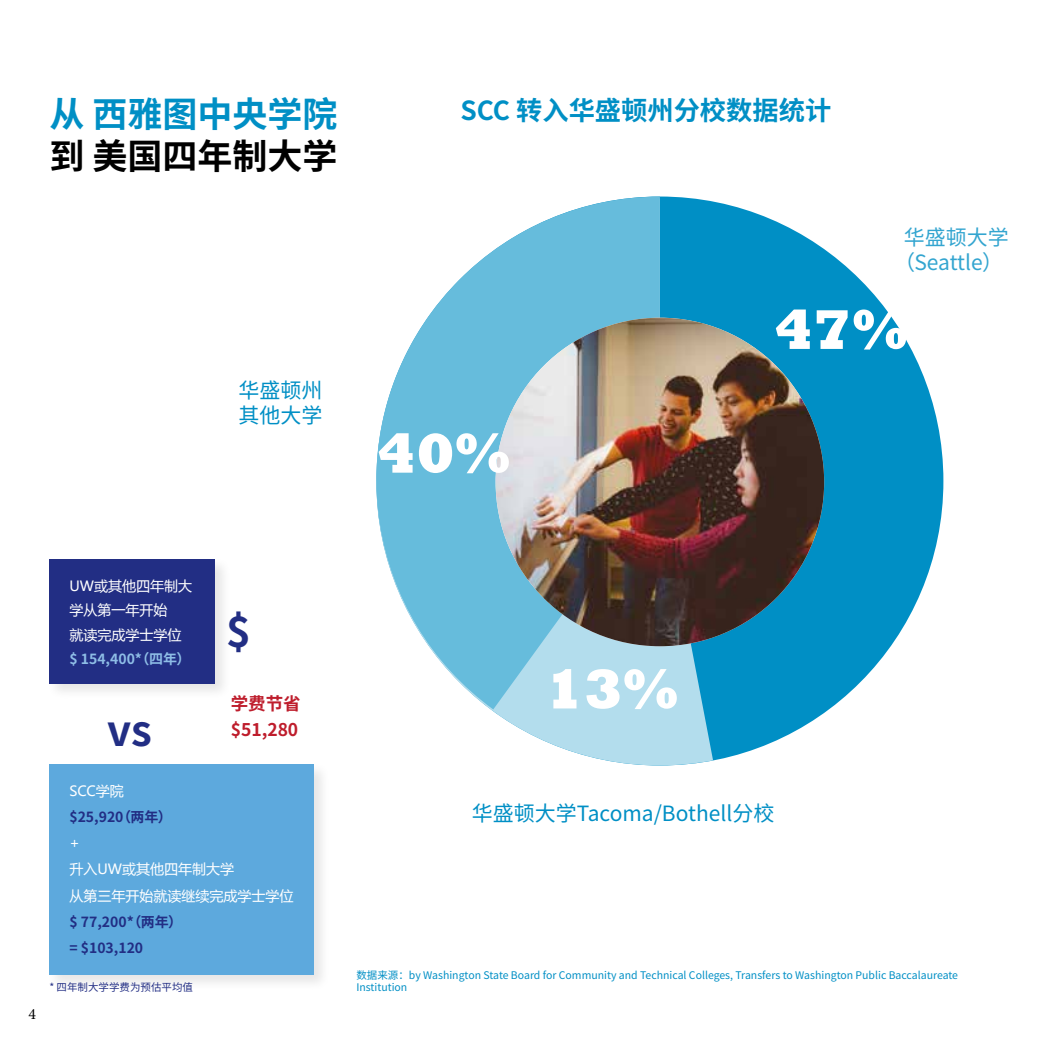
<style>
.page{position:relative;width:1042px;height:1042px;background:#fff}
.page>*{position:absolute;margin:0;border:0;box-sizing:border-box;transform-origin:0 0}
.t1{font:800 56.88px "Rockwell";color:#fff}
.t2{font:700 42px "Noto Sans Hans";color:#222e84}
.t3{font:700 35px "Noto Sans Hans";color:#008fc5}
.t4{font:700 35px "Noto Sans Hans";color:#000}
.t5{font:700 26.25px "Noto Sans Hans";color:#008fc5}
.t6{font:21px/25.2px "Noto Sans Hans";color:#008fc5}
.t7{font:21px/25.2px "Noto Sans Hans";color:#33a5d0;text-align:center}
.t8{font:700 17.5px/26.2px "Noto Sans Hans";color:#be1d2c}
.t9{font:15.75px "Minion Pro";color:#000}
.t10{font:14px/26.2px "Microsoft Ya Hei";color:#fff}
.t11{font:700 14px/26.2px "Noto Sans Hans";color:#222e84}
.t12{font:700 14px "Noto Sans Hans";color:#8ebde6}
.t13{font:10.5px "Noto Sans Hans";color:#008fc5}
.t14{font:10.5px "Noto Sans Hans";color:#222e84}
</style>
<div class="page">
<div style="left:47px;top:762px;width:283px;height:229px;background:#000;opacity:.1"></div>
<div style="left:50px;top:764px;width:264px;height:211px;background:#5da9dd"></div>
<div style="left:47px;top:557px;width:185px;height:143px;background:#000;opacity:.1"></div>
<div style="left:50px;top:559px;width:165px;height:125px;background:#222e84"></div>
<div style="left:376px;top:196px;width:567px;height:569px;background:#008fc5;border-radius:50%"></div>
<svg style="left:490px;top:709px;width:223px;height:56px;fill:#b3dded"></svg>
<svg style="left:376px;top:196px;width:343px;height:513px;fill:#66bcdc"></svg>
<img style="left:495px;top:318px;width:329px;height:328px;border-radius:164px">
<h3 class="t3" style="left:50px;top:95px;width:289px">从 西雅图中央学院</h3>
<h3 class="t4" style="left:50px;top:137px;width:289px">到 美国四年制大学</h3>
<h3 class="t6" style="left:239px;top:378px;width:85px">华盛顿州其他大学</h3>
<h3 class="t5" style="left:460px;top:96px;width:372px">SCC 转入华盛顿州分校数据统计</h3>
<h3 class="t7" style="left:894px;top:225px;width:116px">华盛顿大学（Seattle）</h3>
<h1 class="t1" style="left:377px;top:421px;width:135px">40%</h1>
<h1 class="t1" style="left:774px;top:297px;width:135px">47%</h1>
<h3 class="t10" style="left:69px;top:573px;width:124px;line-height:24.5px">UW或其他四年制大学从第一年开始<br>就读完成学士学位</h3>
<h3 class="t12" style="left:69px;top:651px;width:122px">$ 154,400*（四年）</h3>
<h2 class="t2" style="left:107px;top:707px;width:46px">vs</h2>
<h2 class="t2" style="left:226px;top:608px;width:26px">$</h2>
<h3 class="t8" style="left:231px;top:690px;width:71px">学费节省$51,280</h3>
<h1 class="t1" style="left:545px;top:656px;width:135px">13%</h1>
<h3 class="t9" style="left:29px;top:1003px;width:9px">4</h3>
<h3 class="t10" style="left:69px;top:777px;width:56px">SCC学院</h3>
<h3 class="t11" style="left:69px;top:804px;width:104px">$25,920（两年）</h3>
<h3 class="t10" style="left:69px;top:829px;width:225px">+<br>升入UW或其他四年制大学<br>从第三年开始就读继续完成学士学位</h3>
<h3 class="t11" style="left:69px;top:909px;width:114px">$ 77,200*（两年）= $103,120</h3>
<h3 class="t6" style="left:472px;top:801px;width:304px">华盛顿大学Tacoma/Bothell分校</h3>
<p class="t13" style="left:356px;top:969px;width:603px">数据来源：by Washington State Board for Community and Technical Colleges, Transfers to Washington Public Baccalaureate</p>
<p class="t14" style="left:50px;top:981px;width:145px">* 四年制大学学费为预估平均值</p>
<p class="t13" style="left:356px;top:981px;width:52px">Institution</p>
</div>
